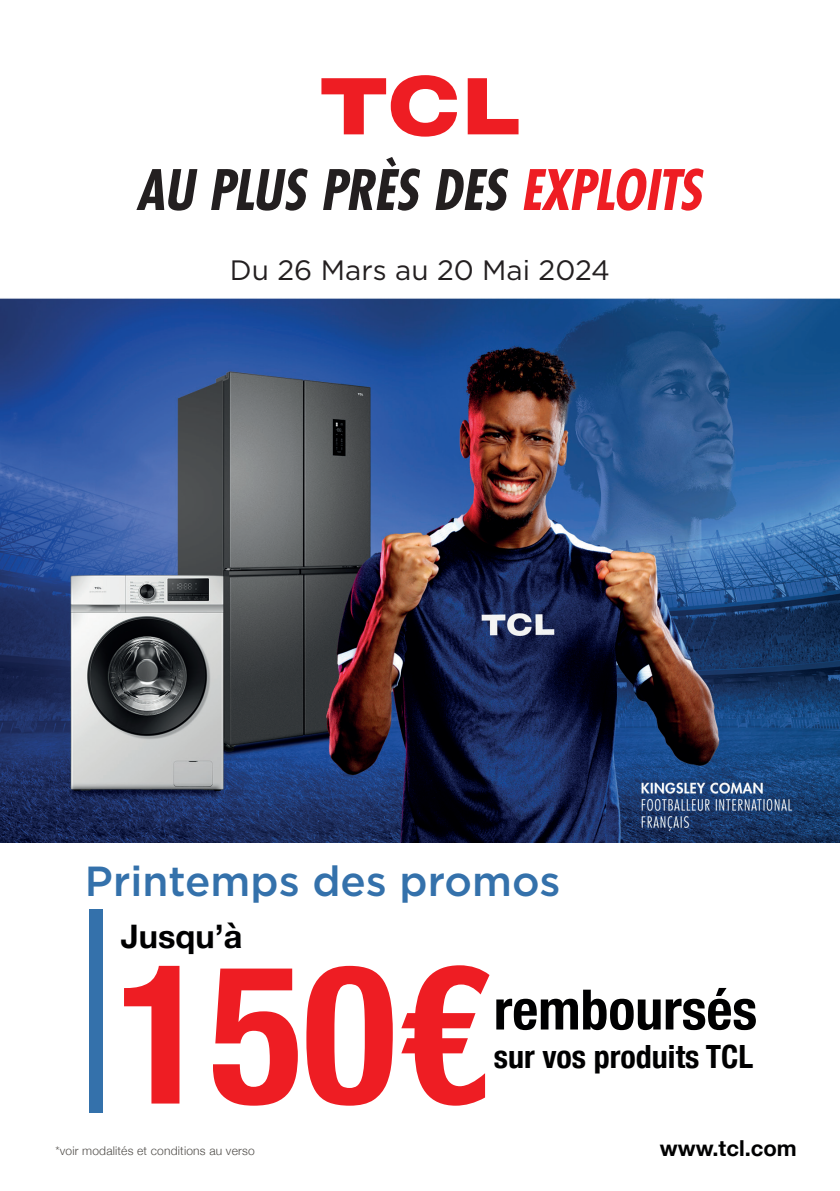
<style>
.page{position:relative;width:840px;height:1191px;background:#fff}
.page>*{position:absolute;margin:0;border:0;box-sizing:border-box;transform-origin:0 0}
.t1{font:700 condensed 194.4px "Helvetica Neue";color:#ee1d23}
.t2{font:700 condensed 55.8px "Helvetica Neue";color:#000001}
.t3{font:500 42px "Gotham";color:#3471ab}
.t4{font:700 32.4px "Helvetica Neue";color:#000001}
.t5{font:700 condensed 32px "Helvetica Neue";color:#000001}
.t6{font:28px "Gotham";color:#231f20}
.t7{font:700 22px "Helvetica Neue";color:#000001}
.t8{font:300 12px "Helvetica Neue";letter-spacing:.015em;color:#4f4c48}
</style>
<div class="page">
<img style="left:1px;top:119px;width:838px;height:723px">
<div style="left:89px;top:909px;width:14px;height:203px;background:#3471ab"></div>
<svg style="left:136px;top:169px;width:61px;height:42px"></svg>
<svg style="left:211px;top:168px;width:96px;height:43px"></svg>
<svg style="left:323px;top:157px;width:97px;height:54px"></svg>
<svg style="left:435px;top:167px;width:73px;height:44px"></svg>
<svg style="left:523px;top:168px;width:180px;height:43px"></svg>
<svg style="left:321px;top:75px;width:136px;height:62px"></svg>
<svg style="left:467px;top:78px;width:51px;height:56px"></svg>
<h3 class="t6" style="left:230px;top:253px;width:381px">Du 26 Mars au 20 Mai 2024</h3>
<h3 class="t3" style="left:85px;top:853px;width:477px">Printemps des promos</h3>
<h3 class="t4" style="left:121px;top:911px;width:123px">Jusqu’à</h3>
<h1 class="t1" style="left:116px;top:873px;width:375px">150€</h1>
<h2 class="t2" style="left:493px;top:963px;width:265px">remboursés</h2>
<h3 class="t5" style="left:493px;top:1029px;width:261px">sur vos produits TCL</h3>
<p class="t8" style="left:55px;top:1140px;width:201px">*voir modalités et conditions au verso</p>
<h3 class="t7" style="left:659px;top:1130px;width:138px">www.tcl.com</h3>
</div>
